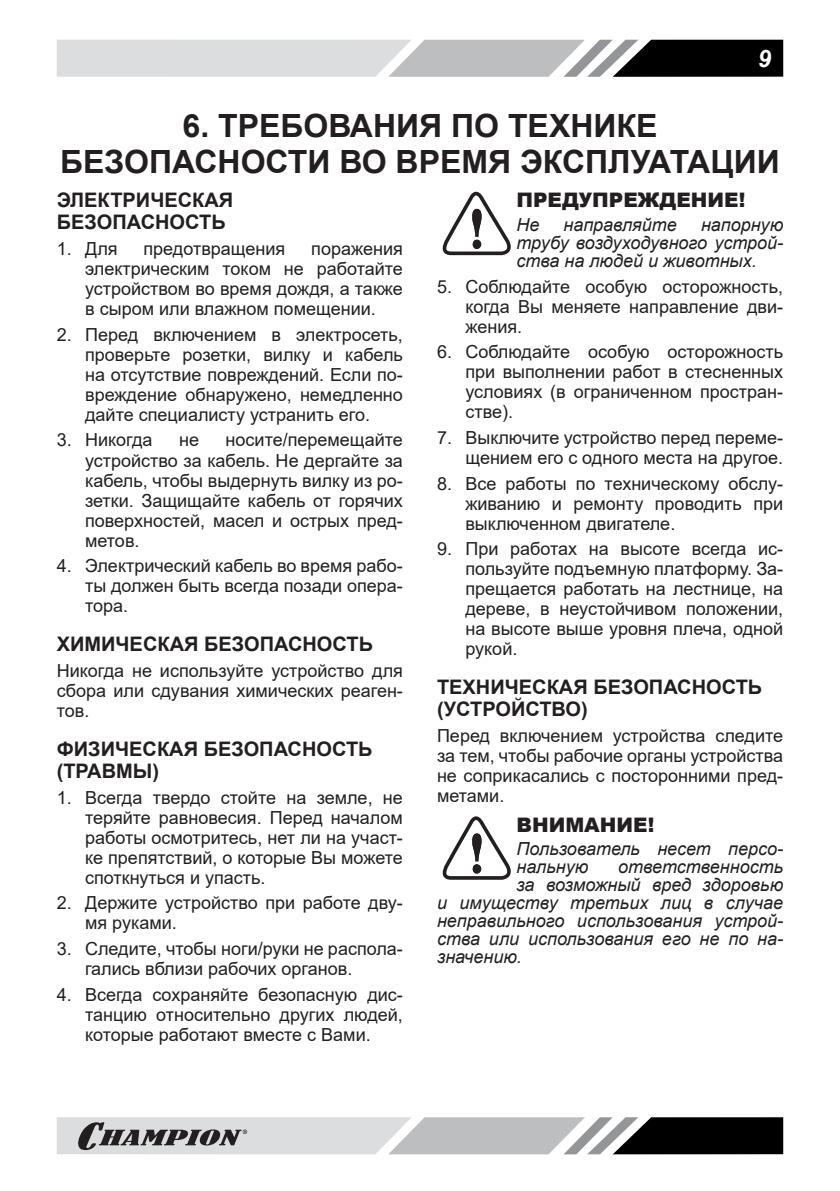
<style>
.page{position:relative;width:840px;height:1191px;background:#fff}
.page>*{position:absolute;margin:0;border:0;box-sizing:border-box;transform-origin:0 0}
.t1{font:700 32px/36px "Arial";color:#231f20;text-align:center}
.t2{font:italic 700 24px "Arial";color:#fff}
.t3{font:700 20px/22px "Arial";color:#231f20}
.t4{font:900 20px "Arial";color:#231f20}
.t5{font:18px/20px "Arial";color:#231f20;text-align:justify}
.t6{font:italic 18px/18px "Arial";color:#231f20;text-align:justify}
</style>
<div class="page">
<svg style="left:57px;top:40px;width:725px;height:37px;background:#a7a8a9"></svg>
<svg style="left:57px;top:1117px;width:725px;height:37px;background:#9c9d9e"></svg>
<svg style="left:442px;top:192px;width:69px;height:63px"></svg>
<svg style="left:442px;top:816px;width:69px;height:63px"></svg>
<h2 class="t2" style="left:757px;top:50px;width:15px">9</h2>
<h1 class="t1" style="left:60px;top:108px;width:720px">6. ТРЕБОВАНИЯ ПО ТЕХНИКЕ<br>БЕЗОПАСНОСТИ ВО ВРЕМЯ ЭКСПЛУАТАЦИИ</h1>
<p class="t3" style="left:57px;top:190px;width:178px">ЭЛЕКТРИЧЕСКАЯ<br>БЕЗОПАСНОСТЬ</p>
<p class="t5" style="left:57px;top:239px;width:62px">1. Для</p>
<p class="t5" style="left:143px;top:239px;width:143px">предотвращения</p>
<p class="t4" style="left:516px;top:185px;width:230px">ПРЕДУПРЕЖДЕНИЕ!</p>
<p class="t6" style="left:516px;top:216px;width:25px">Не</p>
<p class="t6" style="left:563px;top:216px;width:115px">направляйте</p>
<p class="t6" style="left:516px;top:216px;width:268px;text-indent:184px">напорную трубу воздуходувного устрой&shy;ства на людей и животных.</p>
<p class="t5" style="left:465px;top:276px;width:319px;text-indent:-28px">5. Соблюдайте особую осторожность, когда Вы меняете направление дви&shy;жения.</p>
<p class="t5" style="left:465px;top:342px;width:319px;text-indent:-28px">6. Соблюдайте особую осторожность при выполнении работ в стесненных условиях (в ограниченном простран&shy;стве).</p>
<p class="t5" style="left:437px;top:427px;width:347px;text-align:right">7. Выключите устройство перед переме&shy;щением его с одного места на другое.</p>
<p class="t5" style="left:465px;top:473px;width:319px;text-indent:-28px">8. Все работы по техническому обслу&shy;живанию и ремонту проводить при выключенном двигателе.</p>
<p class="t5" style="left:465px;top:539px;width:319px;text-indent:-28px">9. При работах на высоте всегда ис&shy;пользуйте подъемную платформу. За&shy;прещается работать на лестнице, на дереве, в неустойчивом положении, на высоте выше уровня плеча, одной рукой.</p>
<p class="t3" style="left:437px;top:676px;width:326px">ТЕХНИЧЕСКАЯ БЕЗОПАСНОСТЬ (УСТРОЙСТВО)</p>
<p class="t5" style="left:437px;top:725px;width:347px">Перед включением устройства следите за тем, чтобы рабочие органы устройства не соприкасались с посторонними пред&shy;метами.</p>
<p class="t4" style="left:516px;top:810px;width:139px">ВНИМАНИЕ!</p>
<p class="t6" style="left:516px;top:840px;width:268px">Пользователь несет персо&shy;нальную</p>
<p class="t5" style="left:85px;top:239px;width:319px;text-indent:226px">поражения электрическим током не работайте устройством во время дождя, а также в сыром или влажном помещении.</p>
<p class="t5" style="left:85px;top:324px;width:319px;text-indent:-28px">2. Перед включением в электросеть, проверьте розетки, вилку и кабель на отсутствие повреждений. Если по&shy;вреждение обнаружено, немедленно дайте специалисту устранить его.</p>
<p class="t5" style="left:57px;top:430px;width:97px">3. Никогда</p>
<p class="t5" style="left:179px;top:430px;width:21px">не</p>
<p class="t5" style="left:85px;top:430px;width:319px;text-indent:140px">носите/перемещайте устройство за кабель. Не дергайте за кабель, чтобы выдернуть вилку из ро&shy;зетки. Защищайте кабель от горячих поверхностей, масел и острых пред&shy;метов.</p>
<p class="t5" style="left:85px;top:556px;width:319px;text-indent:-28px">4. Электрический кабель во время рабо&shy;ты должен быть всегда позади опера&shy;тора.</p>
<p class="t3" style="left:57px;top:633px;width:318px">ХИМИЧЕСКАЯ БЕЗОПАСНОСТЬ</p>
<p class="t5" style="left:57px;top:660px;width:347px">Никогда не используйте устройство для сбора или сдувания химических реаген&shy;тов.</p>
<p class="t3" style="left:57px;top:738px;width:317px">ФИЗИЧЕСКАЯ БЕЗОПАСНОСТЬ (ТРАВМЫ)</p>
<p class="t5" style="left:85px;top:787px;width:319px;text-indent:-28px">1. Всегда твердо стойте на земле, не теряйте равновесия. Перед началом работы осмотритесь, нет ли на участ&shy;ке препятствий, о которые Вы можете споткнуться и упасть.</p>
<p class="t5" style="left:85px;top:893px;width:319px;text-indent:-28px">2. Держите устройство при работе дву&shy;мя руками.</p>
<p class="t5" style="left:85px;top:938px;width:319px;text-indent:-28px">3. Следите, чтобы ноги/руки не распола&shy;гались вблизи рабочих органов.</p>
<p class="t5" style="left:85px;top:984px;width:319px;text-indent:-28px">4. Всегда сохраняйте безопасную дис&shy;танцию относительно других людей, которые работают вместе с Вами.</p>
<p class="t6" style="left:617px;top:858px;width:166px">ответственность</p>
<p class="t6" style="left:516px;top:876px;width:268px">за возможный вред здоровью</p>
<p class="t6" style="left:437px;top:894px;width:347px">и имуществу третьих лиц в случае</p>
<p class="t6" style="left:437px;top:912px;width:347px">неправильного использования устрой-</p>
<p class="t6" style="left:437px;top:930px;width:347px">ства или использования его не по на-</p>
<p class="t6" style="left:437px;top:948px;width:86px">значению.</p>
</div>
